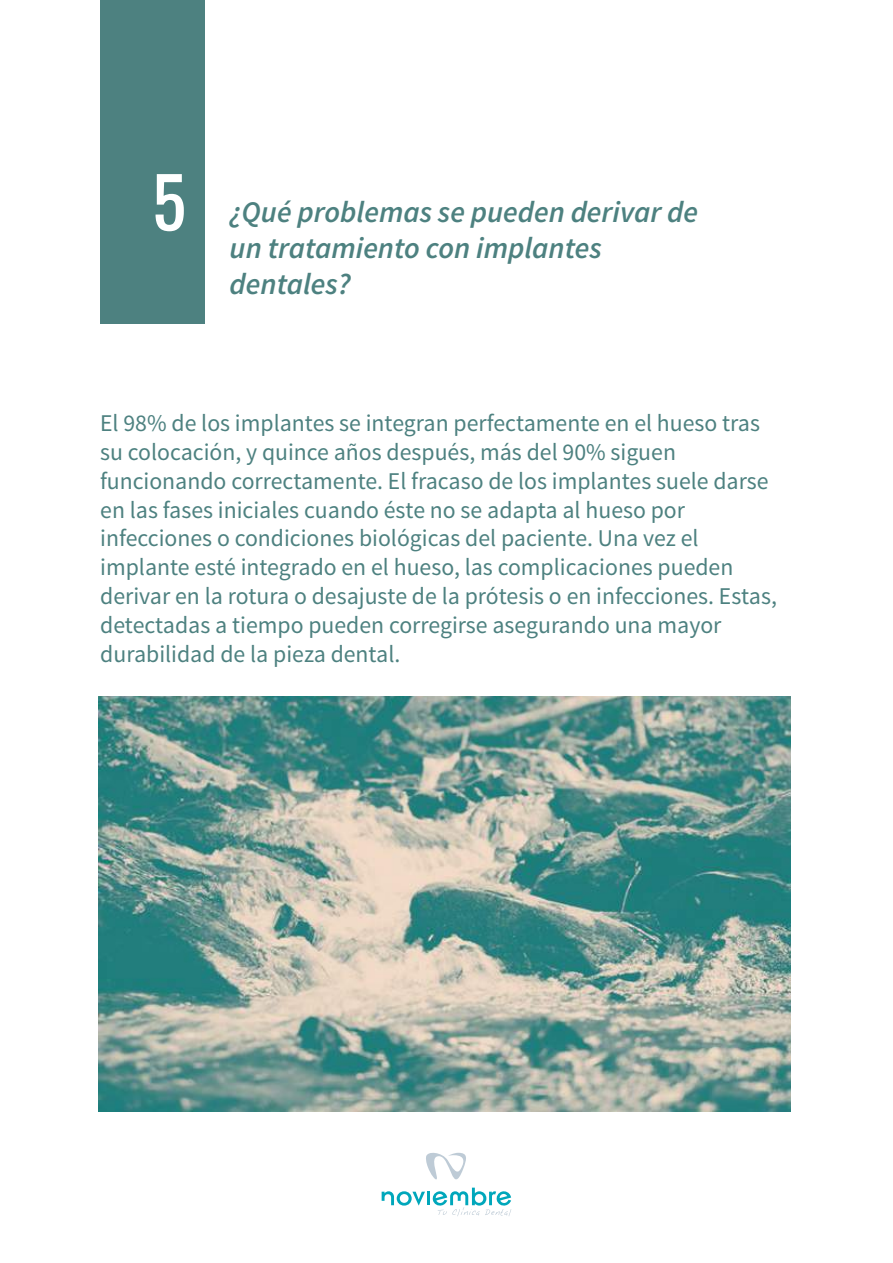
<style>
.page{position:relative;width:893px;height:1263px;background:#fff}
.page>*{position:absolute;margin:0;border:0;box-sizing:border-box;transform-origin:0 0}
.t1{font:64.65px "Oswald";color:#fff}
.t2{font:italic 600 30px/36px "Source Sans Pro";color:#4d8180}
.t3{font:24px/28.8px "Source Sans Pro";color:#4d8180}
</style>
<div class="page">
<div style="left:100px;top:0;width:105px;height:323px;background:#4d8180"></div>
<img style="left:99px;top:696px;width:691px;height:416px">
<svg style="left:382px;top:1152px;width:129px;height:64px"></svg>
<h1 class="t1" style="left:153px;top:154px;width:35px">5</h1>
<p class="t2" style="left:230px;top:194px;width:470px">¿Qué problemas se pueden derivar de un tratamiento con implantes dentales?</p>
<p class="t3" style="left:100px;top:409px;width:678px">El 98% de los implantes se integran perfectamente en el hueso tras su colocación, y quince años después, más del 90% siguen funcionando correctamente. El fracaso de los implantes suele darse en las fases iniciales cuando éste no se adapta al hueso por infecciones o condiciones biológicas del paciente. Una vez el implante esté integrado en el hueso, las complicaciones pueden derivar en la rotura o desajuste de la prótesis o en infecciones. Estas, detectadas a tiempo pueden corregirse asegurando una mayor durabilidad de la pieza dental.</p>
</div>
